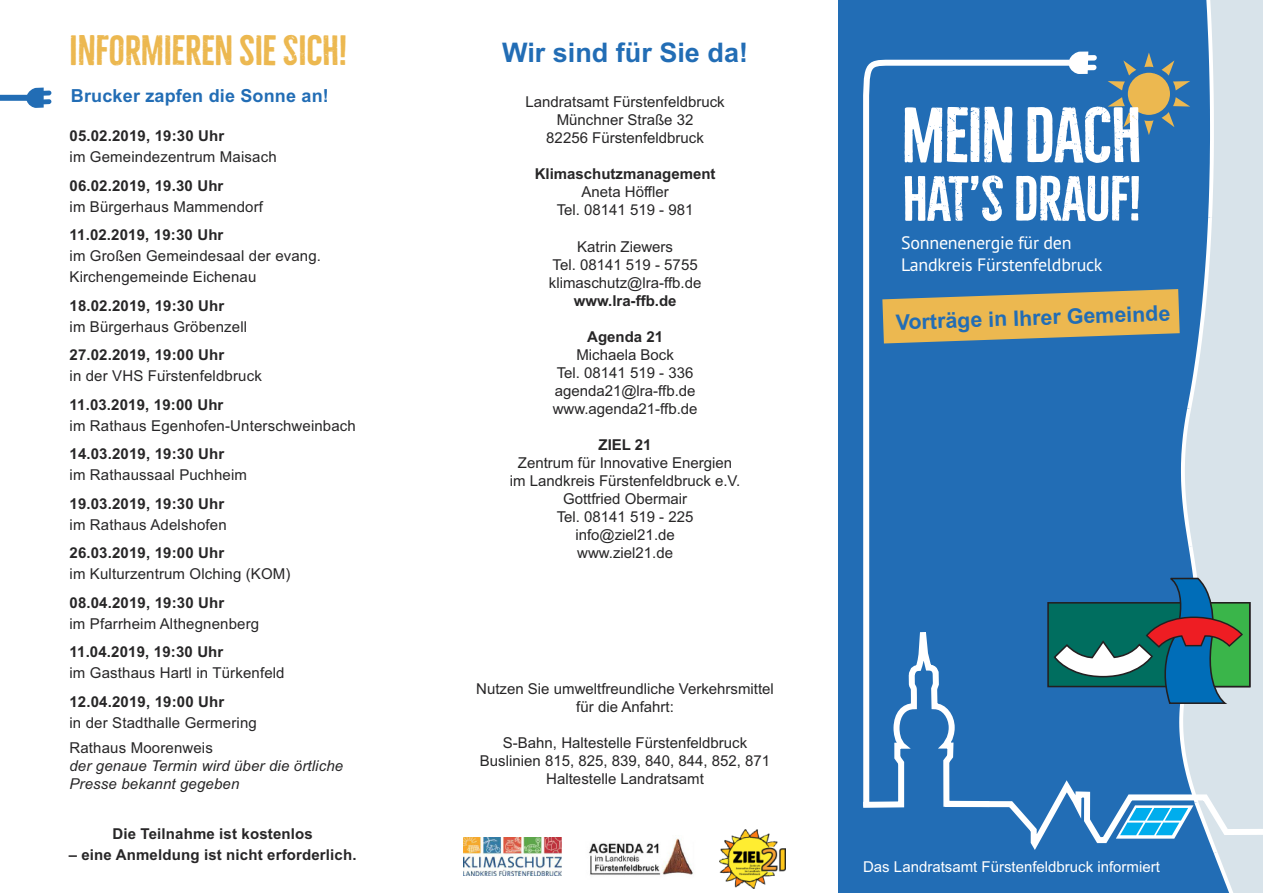
<style>
.page{position:relative;width:1263px;height:893px;background:#fff}
.page>*{position:absolute;margin:0;border:0;box-sizing:border-box;transform-origin:0 0}
.t1{font:700 72px "Bellfort Rough";letter-spacing:-.02em;color:#fff}
.t2{font:700 58.5px "Bellfort Rough";letter-spacing:-.015em;color:#fff}
.t3{font:700 39px "Bellfort Rough";letter-spacing:-.01em;color:#ecb850}
.t4{font:700 27px "Arial";color:#226db5}
.t5{font:700 21.45px "Arial";color:#226db5}
.t6{font:18px/21.6px "PT Sans";letter-spacing:-.015em;color:#fff}
.t7{font:700 18px "Arial";letter-spacing:.01em;color:#226db5}
.t8{font:15px/18px "Arial";color:#272627;text-align:center}
.t9{font:700 15px "Arial";letter-spacing:.01em;color:#272627}
.t10{font:italic 15px/18px "Arial";letter-spacing:.01em;color:#272627}
.t11{font:15px "Arial";color:#fff}
</style>
<div class="page">
<div style="left:838px;top:0;width:425px;height:893px;background:#226db5"></div>
<div style="left:1244px;top:0;width:19px;height:893px;background:#d8e3ea"></div>
<div style="left:1194px;top:603px;width:56px;height:83px;background:#3ab54a"></div>
<div style="left:1193px;top:602px;width:57px;height:85px;border:2px solid #231f20"></div>
<div style="left:0;top:95px;width:32px;height:6px;background:#226db5"></div>
<img style="left:588px;top:838px;width:106px;height:37px">
<img style="left:464px;top:837px;width:98px;height:39px">
<img style="left:720px;top:829px;width:65px;height:59px">
<div style="left:41px;top:99px;width:10px;height:5px;background:#226db5;border-radius:2px"></div>
<div style="left:41px;top:91px;width:10px;height:5px;background:#226db5;border-radius:2px"></div>
<svg style="left:26px;top:88px;width:18px;height:20px"></svg>
<div style="left:1224px;top:829px;width:39px;height:6px;background:#fff"></div>
<svg style="left:863px;top:59px;width:19px;height:749px"></svg>
<svg style="left:882px;top:0;width:362px;height:893px"></svg>
<h3 class="t3" style="left:70px;top:26px;width:280px">INFORMIEREN SIE SICH!</h3>
<h3 class="t4" style="left:502px;top:37px;width:247px">Wir sind für Sie da!</h3>
<p class="t7" style="left:71px;top:86px;width:259px">Brucker zapfen die Sonne an!</p>
<p class="t9" style="left:70px;top:127px;width:156px">05.02.2019, 19:30 Uhr</p>
<p class="t8" style="left:70px;top:148px;width:209px">im Gemeindezentrum Maisach</p>
<p class="t9" style="left:70px;top:177px;width:155px">06.02.2019, 19.30 Uhr</p>
<p class="t8" style="left:70px;top:197px;width:195px">im Bürgerhaus Mammendorf</p>
<p class="t9" style="left:70px;top:226px;width:155px">11.02.2019, 19:30 Uhr</p>
<p class="t8" style="left:70px;top:245px;width:253px;line-height:21px;text-align:left">im Großen Gemeindesaal der evang.<br>Kirchengemeinde Eichenau</p>
<p class="t9" style="left:70px;top:297px;width:156px">18.02.2019, 19:30 Uhr</p>
<p class="t8" style="left:70px;top:317px;width:179px">im Bürgerhaus Gröbenzell</p>
<p class="t9" style="left:70px;top:346px;width:156px">27.02.2019, 19:00 Uhr</p>
<p class="t8" style="left:70px;top:367px;width:194px">in der VHS Fürstenfeldbruck</p>
<p class="t9" style="left:70px;top:396px;width:155px">11.03.2019, 19:00 Uhr</p>
<p class="t8" style="left:70px;top:416px;width:288px">im Rathaus Egenhofen-Unterschweinbach</p>
<p class="t9" style="left:70px;top:445px;width:156px">14.03.2019, 19:30 Uhr</p>
<p class="t8" style="left:70px;top:466px;width:179px">im Rathaussaal Puchheim</p>
<p class="t9" style="left:70px;top:495px;width:156px">19.03.2019, 19:30 Uhr</p>
<p class="t8" style="left:70px;top:515px;width:159px">im Rathaus Adelshofen</p>
<p class="t9" style="left:70px;top:544px;width:156px">26.03.2019, 19:00 Uhr</p>
<p class="t8" style="left:70px;top:565px;width:223px">im Kulturzentrum Olching (KOM)</p>
<p class="t9" style="left:70px;top:594px;width:156px">08.04.2019, 19:30 Uhr</p>
<p class="t8" style="left:70px;top:614px;width:191px">im Pfarrheim Althegnenberg</p>
<p class="t9" style="left:70px;top:643px;width:155px">11.04.2019, 19:30 Uhr</p>
<p class="t8" style="left:69px;top:664px;width:217px">im Gasthaus Hartl in Türkenfeld</p>
<p class="t9" style="left:69px;top:693px;width:156px">12.04.2019, 19:00 Uhr</p>
<p class="t8" style="left:69px;top:710px;width:189px;line-height:25.5px;text-align:left">in der Stadthalle Germering<br>Rathaus Moorenweis</p>
<p class="t10" style="left:69px;top:757px;width:275px">der genaue Termin wird über die örtliche<br>Presse bekannt gegeben</p>
<p class="t9" style="left:112px;top:825px;width:202px">Die Teilnahme ist kostenlos</p>
<p class="t9" style="left:69px;top:846px;width:289px">– eine Anmeldung ist nicht erforderlich.</p>
<p class="t8" style="left:525px;top:93px;width:201px">Landratsamt Fürstenfeldbruck<br>Münchner Straße 32<br>82256 Fürstenfeldbruck</p>
<p class="t9" style="left:535px;top:166px;width:182px">Klimaschutzmanagement</p>
<p class="t8" style="left:557px;top:183px;width:138px">Aneta Höffler<br>Tel. 08141 519 - 981</p>
<p class="t8" style="left:549px;top:237px;width:154px">Katrin Ziewers<br>Tel. 08141 519 - 5755 klimaschutz@lra-ffb.de</p>
<p class="t9" style="left:574px;top:292px;width:104px">www.lra-ffb.de</p>
<p class="t9" style="left:587px;top:328px;width:77px">Agenda 21</p>
<p class="t8" style="left:553px;top:345px;width:146px">Michaela Bock<br>Tel. 08141 519 - 336 agenda21@lra-ffb.de www.agenda21-ffb.de</p>
<p class="t9" style="left:599px;top:436px;width:55px">ZIEL 21</p>
<p class="t8" style="left:510px;top:453px;width:232px">Zentrum für Innovative Energien im Landkreis Fürstenfeldbruck e.V.<br>Gottfried Obermair<br>Tel. 08141 519 - 225 info@ziel21.de<br>www.ziel21.de</p>
<p class="t8" style="left:476px;top:680px;width:299px">Nutzen Sie umweltfreundliche Verkehrsmittel für die Anfahrt:</p>
<p class="t8" style="left:480px;top:734px;width:292px">S-Bahn, Haltestelle Fürstenfeldbruck<br>Buslinien 815, 825, 839, 840, 844, 852, 871<br>Haltestelle Landratsamt</p>
<h1 class="t1" style="left:901px;top:90px;width:242px">MEIN DACH</h1>
<h2 class="t2" style="left:902px;top:162px;width:241px">HAT’S DRAUF!</h2>
<p class="t6" style="left:901px;top:231px;width:203px">Sonnenenergie für den<br>Landkreis Fürstenfeldbruck</p>
<h3 class="t5" style="left:895px;top:310px;width:276px;rotate:-2deg">Vorträge in Ihrer Gemeinde</h3>
<p class="t11" style="left:863px;top:858px;width:298px">Das Landratsamt Fürstenfeldbruck informiert</p>
</div>
